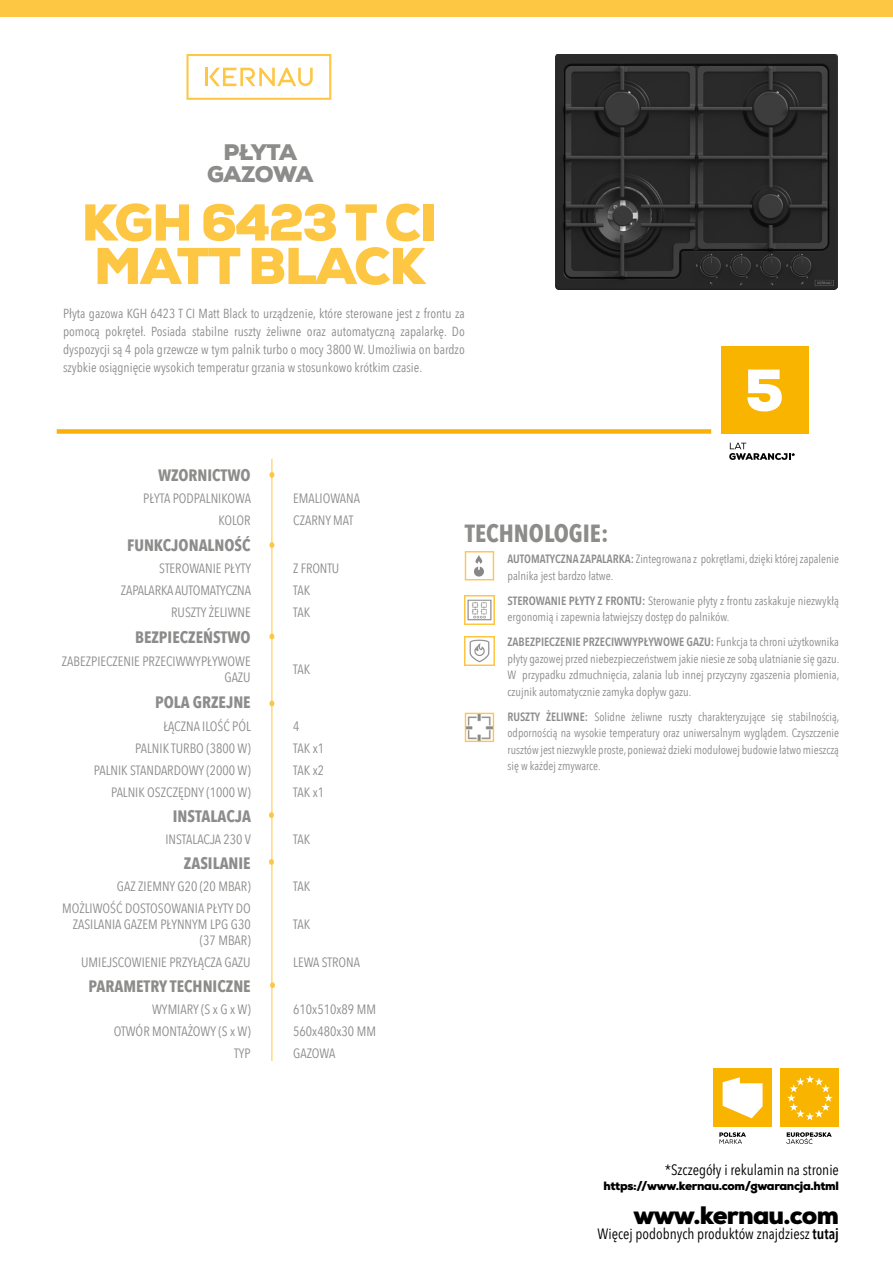
<style>
.page{position:relative;width:893px;height:1263px;background:#fff}
.page>*{position:absolute;margin:0;border:0;box-sizing:border-box;transform-origin:0 0}
.t1{font:900 51.6px/43.5px "Nexa";letter-spacing:-.025em;color:#fdc643}
.t2{font:900 25.2px "Nexa";letter-spacing:-.03em;color:#000}
.t3{font:700 24.75px "Avenir Next Condensed";color:#8c8c8b}
.t4{font:900 22.5px/22.5px "Nexa";letter-spacing:-.025em;color:#8c8c8b;text-align:center}
.t5{font:700 16.5px "Avenir Next Condensed";color:#8c8c8b}
.t6{font:15px "Avenir Next Condensed";color:#000}
.t7{font:13.5px/16.2px "Avenir Next Condensed";color:#8c8c8b;text-align:right}
.t8{font:13.2px/18px "Avenir Next Condensed";color:#8c8c8b;text-align:justify}
.t9{font:12px/16.5px "Avenir Next Condensed";color:#8c8c8b}
.t10{font:900 12px "Nexa";letter-spacing:-.03em;color:#000}
.s1{font-weight:600}
</style>
<div class="page">
<div style="left:0;top:0;width:893px;height:16px;background:#fdc643"></div>
<hr style="left:272px;top:459px;width:1px;height:602px;background:#fdc643">
<svg style="left:269px;top:542px;width:5px;height:6px"></svg>
<svg style="left:269px;top:472px;width:5px;height:6px"></svg>
<svg style="left:269px;top:634px;width:5px;height:5px"></svg>
<svg style="left:269px;top:701px;width:5px;height:5px"></svg>
<div style="left:57px;top:429px;width:654px;height:5px;background:#f9b009"></div>
<img style="left:556px;top:55px;width:282px;height:235px">
<svg style="left:186px;top:54px;width:145px;height:46px"></svg>
<hr style="left:205px;top:68px;width:3px;height:18px;background:#fdc643">
<svg style="left:465px;top:551px;width:29px;height:29px"></svg>
<img style="left:465px;top:595px;width:29px;height:30px">
<img style="left:465px;top:636px;width:29px;height:30px">
<div style="left:721px;top:347px;width:87px;height:87px;background:#f9b400"></div>
<svg style="left:729px;top:443px;width:66px;height:17px"></svg>
<svg style="left:747px;top:370px;width:35px;height:41px"></svg>
<div style="left:781px;top:1069px;width:58px;height:58px;background:#f9b400"></div>
<svg style="left:787px;top:1075px;width:46px;height:45px"></svg>
<svg style="left:786px;top:1132px;width:46px;height:12px"></svg>
<div style="left:713px;top:1069px;width:59px;height:58px;background:#f9b400"></div>
<svg style="left:719px;top:1132px;width:27px;height:12px"></svg>
<svg style="left:723px;top:1077px;width:40px;height:41px"></svg>
<svg style="left:269px;top:812px;width:5px;height:6px"></svg>
<svg style="left:269px;top:859px;width:5px;height:6px"></svg>
<svg style="left:270px;top:982px;width:5px;height:6px"></svg>
<svg style="left:465px;top:713px;width:29px;height:29px"></svg>
<h3 class="t4" style="left:207px;top:141px;width:108px">PŁYTA<br>GAZOWA</h3>
<h1 class="t1" style="left:82px;top:201px;width:357px">KGH 6423 T CI<br>MATT BLACK</h1>
<p class="t8" style="left:63px;top:304px;width:403px">Płyta gazowa KGH 6423 T CI Matt Black to urządzenie, które sterowane jest z frontu za pomocą pokręteł. Posiada stabilne ruszty żeliwne oraz automatyczną zapalarkę. Do dyspozycji są 4 pola grzewcze w tym palnik turbo o mocy 3800 W. Umożliwia on bardzo szybkie osiągnięcie wysokich temperatur grzania w stosunkowo krótkim czasie.</p>
<h3 class="t5" style="left:158px;top:465px;width:94px">WZORNICTWO</h3>
<p class="t7" style="left:143px;top:489px;width:109px">PŁYTA PODPALNIKOWA</p>
<p class="t7" style="left:293px;top:489px;width:68px">EMALIOWANA</p>
<p class="t7" style="left:218px;top:511px;width:34px">KOLOR</p>
<p class="t7" style="left:293px;top:511px;width:62px">CZARNY MAT</p>
<h3 class="t5" style="left:127px;top:535px;width:125px">FUNKCJONALNOŚĆ</h3>
<p class="t7" style="left:159px;top:560px;width:93px">STEROWANIE PŁYTY</p>
<p class="t7" style="left:293px;top:560px;width:47px">Z FRONTU</p>
<p class="t7" style="left:121px;top:582px;width:131px">ZAPALARKA AUTOMATYCZNA</p>
<p class="t7" style="left:293px;top:582px;width:19px">TAK</p>
<p class="t7" style="left:171px;top:604px;width:81px">RUSZTY ŻELIWNE</p>
<p class="t7" style="left:293px;top:604px;width:19px">TAK</p>
<h3 class="t5" style="left:135px;top:627px;width:117px">BEZPIECZEŃSTWO</h3>
<p class="t7" style="left:62px;top:652px;width:190px">ZABEZPIECZENIE PRZECIWWYPŁYWOWE<br>GAZU</p>
<p class="t7" style="left:293px;top:660px;width:19px">TAK</p>
<h3 class="t5" style="left:155px;top:692px;width:97px">POLA GRZEJNE</h3>
<p class="t7" style="left:163px;top:717px;width:89px">ŁĄCZNA ILOŚĆ PÓL</p>
<p class="t7" style="left:293px;top:717px;width:8px">4</p>
<p class="t7" style="left:135px;top:739px;width:117px">PALNIK TURBO (3800 W)</p>
<p class="t7" style="left:293px;top:739px;width:32px">TAK x1</p>
<p class="t7" style="left:94px;top:761px;width:158px">PALNIK STANDARDOWY (2000 W)</p>
<p class="t7" style="left:293px;top:761px;width:32px">TAK x2</p>
<p class="t7" style="left:111px;top:783px;width:141px">PALNIK OSZCZĘDNY (1000 W)</p>
<p class="t7" style="left:293px;top:783px;width:32px">TAK x1</p>
<h3 class="t5" style="left:173px;top:806px;width:80px">INSTALACJA</h3>
<p class="t7" style="left:165px;top:830px;width:87px">INSTALACJA 230 V</p>
<p class="t7" style="left:293px;top:830px;width:19px">TAK</p>
<h3 class="t5" style="left:184px;top:853px;width:68px">ZASILANIE</h3>
<p class="t7" style="left:117px;top:877px;width:135px">GAZ ZIEMNY G20 (20 MBAR)</p>
<p class="t7" style="left:293px;top:877px;width:19px">TAK</p>
<p class="t7" style="left:62px;top:899px;width:190px">MOŻLIWOŚĆ DOSTOSOWANIA PŁYTY DO<br>ZASILANIA GAZEM PŁYNNYM LPG G30 (37 MBAR)</p>
<p class="t7" style="left:293px;top:915px;width:19px">TAK</p>
<p class="t7" style="left:81px;top:954px;width:171px">UMIEJSCOWIENIE PRZYŁĄCZA GAZU</p>
<p class="t7" style="left:293px;top:954px;width:68px">LEWA STRONA</p>
<h3 class="t5" style="left:89px;top:976px;width:164px">PARAMETRY TECHNICZNE</h3>
<p class="t7" style="left:152px;top:1001px;width:100px">WYMIARY (S x G x W)</p>
<p class="t7" style="left:293px;top:1001px;width:84px">610x510x89 MM</p>
<p class="t7" style="left:114px;top:1023px;width:138px">OTWÓR MONTAŻOWY (S x W)</p>
<p class="t7" style="left:293px;top:1023px;width:84px">560x480x30 MM</p>
<p class="t7" style="left:234px;top:1045px;width:18px">TYP</p>
<p class="t7" style="left:293px;top:1045px;width:44px">GAZOWA</p>
<h3 class="t3" style="left:465px;top:519px;width:145px">TECHNOLOGIE:</h3>
<p class="t9" style="left:507px;top:550px;width:333px"><span class="s1">AUTOMATYCZNA ZAPALARKA:</span> Zintegrowana z pokrętłami, dzięki której zapalenie palnika jest bardzo łatwe.</p>
<p class="t9" style="left:507px;top:592px;width:333px"><span class="s1">STEROWANIE PŁYTY Z FRONTU:</span> Sterowanie płyty z frontu zaskakuje niezwykłą ergonomią i zapewnia łatwiejszy dostęp do palników.</p>
<p class="t9" style="left:507px;top:633px;width:333px;text-align:justify"><span class="s1">ZABEZPIECZENIE PRZECIWWYPŁYWOWE GAZU:</span> Funkcja ta chroni użytkownika płyty gazowej przed niebezpieczeństwem jakie niesie ze sobą ulatnianie się gazu.<br>W przypadku zdmuchnięcia, zalania lub innej przyczyny zgaszenia płomienia, czujnik automatycznie zamyka dopływ gazu.</p>
<p class="t9" style="left:507px;top:708px;width:333px;text-align:justify"><span class="s1">RUSZTY ŻELIWNE:</span> Solidne żeliwne ruszty charakteryzujące się stabilnością, odpornością na wysokie temperatury oraz uniwersalnym wyglądem. Czyszczenie rusztów jest niezwykle proste, ponieważ dzieki modułowej budowie łatwo mieszczą się w każdej zmywarce.</p>
<p class="t6" style="left:665px;top:1157px;width:176px">*Szczegóły i rekulamin na stronie</p>
<p class="t10" style="left:603px;top:1178px;width:237px">https://www.kernau.com/gwarancja.html</p>
<h2 class="t2" style="left:633px;top:1199px;width:207px">www.kernau.com</h2>
<p class="t6" style="left:598px;top:1221px;width:243px">Więcej podobnych produktów znajdziesz <span class="s1">tutaj</span></p>
</div>
